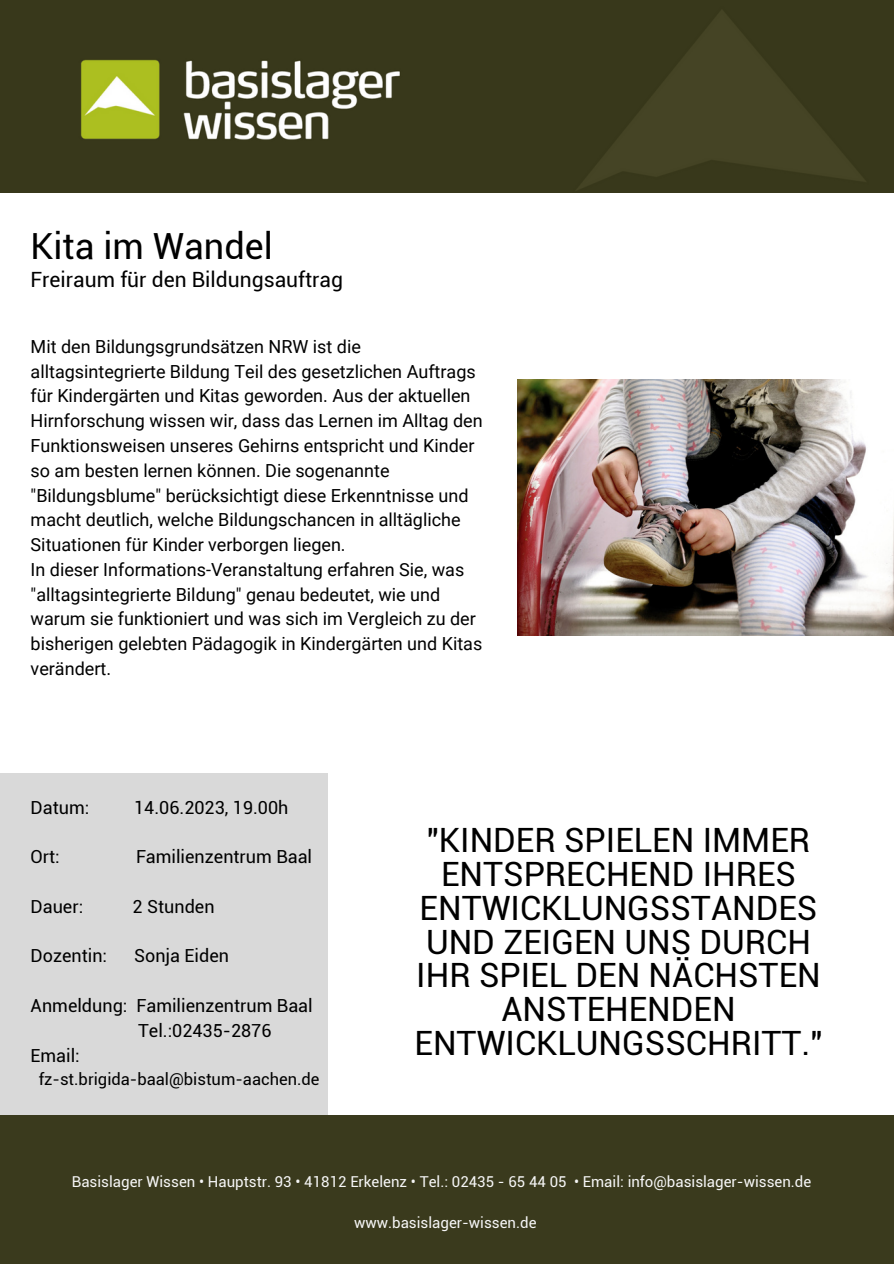
<style>
.page{position:relative;width:894px;height:1264px;background:#fff}
.page>*{position:absolute;margin:0;border:0;box-sizing:border-box;transform-origin:0 0}
.t1{font:36px "Roboto";color:#000}
.t2{font:33.45px/33.8px "Roboto";color:#000;text-align:center}
.t3{font:21px "Roboto";color:#000}
.t4{font:18px "Roboto";color:#000}
.t5{font:16.5px "Roboto";color:#000}
.t6{font:15px "Roboto";color:#f6f6f6}
</style>
<div class="page">
<img style="left:0;top:0;width:893px;height:193px">
<div style="left:0;top:773px;width:327px;height:342px;background:#d9d9d9"></div>
<div style="left:0;top:1115px;width:893px;height:148px;background:#3a3a1d"></div>
<img style="left:517px;top:379px;width:376px;height:256px">
<p class="t1" style="left:31px;top:226px;width:243px">Kita im Wandel</p>
<p class="t3" style="left:31px;top:268px;width:314px">Freiraum für den Bildungsauftrag</p>
<p class="t4" style="left:31px;top:336px;width:332px">Mit den Bildungsgrundsätzen NRW ist die</p>
<p class="t4" style="left:31px;top:361px;width:446px">alltagsintegrierte Bildung Teil des gesetzlichen Auftrags</p>
<p class="t4" style="left:31px;top:386px;width:441px">für Kindergärten und Kitas geworden. Aus der aktuellen</p>
<p class="t4" style="left:31px;top:410px;width:453px">Hirnforschung wissen wir, dass das Lernen im Alltag den</p>
<p class="t4" style="left:31px;top:435px;width:445px">Funktionsweisen unseres Gehirns entspricht und Kinder</p>
<p class="t4" style="left:31px;top:460px;width:360px">so am besten lernen können. Die sogenannte</p>
<p class="t4" style="left:31px;top:485px;width:439px">"Bildungsblume" berücksichtigt diese Erkenntnisse und</p>
<p class="t4" style="left:31px;top:509px;width:431px">macht deutlich, welche Bildungschancen in alltägliche</p>
<p class="t4" style="left:31px;top:534px;width:316px">Situationen für Kinder verborgen liegen.</p>
<p class="t4" style="left:31px;top:559px;width:435px">In dieser Informations-Veranstaltung erfahren Sie, was</p>
<p class="t4" style="left:31px;top:584px;width:411px">"alltagsintegrierte Bildung" genau bedeutet, wie und</p>
<p class="t4" style="left:31px;top:608px;width:446px">warum sie funktioniert und was sich im Vergleich zu der</p>
<p class="t4" style="left:31px;top:633px;width:453px">bisherigen gelebten Pädagogik in Kindergärten und Kitas</p>
<p class="t4" style="left:31px;top:658px;width:82px">verändert.</p>
<p class="t4" style="left:31px;top:797px;width:60px">Datum:</p>
<p class="t4" style="left:134px;top:797px;width:156px">14.06.2023, 19.00h</p>
<p class="t4" style="left:31px;top:846px;width:31px">Ort:</p>
<p class="t4" style="left:136px;top:846px;width:178px">Familienzentrum Baal</p>
<p class="t4" style="left:31px;top:896px;width:54px">Dauer:</p>
<p class="t4" style="left:132px;top:896px;width:84px">2 Stunden</p>
<p class="t4" style="left:31px;top:945px;width:78px">Dozentin:</p>
<p class="t4" style="left:134px;top:945px;width:96px">Sonja Eiden</p>
<p class="t4" style="left:31px;top:995px;width:283px">Anmeldung: Familienzentrum Baal</p>
<p class="t4" style="left:138px;top:1020px;width:135px">Tel.:02435-2876</p>
<p class="t4" style="left:31px;top:1044px;width:51px">Email:</p>
<p class="t5" style="left:39px;top:1069px;width:282px">fz-st.brigida-baal@bistum-aachen.de</p>
<p class="t2" style="left:414px;top:823px;width:409px">"KINDER SPIELEN IMMER<br>ENTSPRECHEND IHRES<br>ENTWICKLUNGSSTANDES<br>UND ZEIGEN UNS DURCH<br>IHR SPIEL DEN NÄCHSTEN<br>ANSTEHENDEN<br>ENTWICKLUNGSSCHRITT."</p>
<p class="t6" style="left:72px;top:1173px;width:740px">Basislager Wissen • Hauptstr. 93 • 41812 Erkelenz • Tel.: 02435 - 65 44 05 • Email: info@basislager-wissen.de</p>
<p class="t6" style="left:354px;top:1213px;width:184px">www.basislager-wissen.de</p>
</div>
